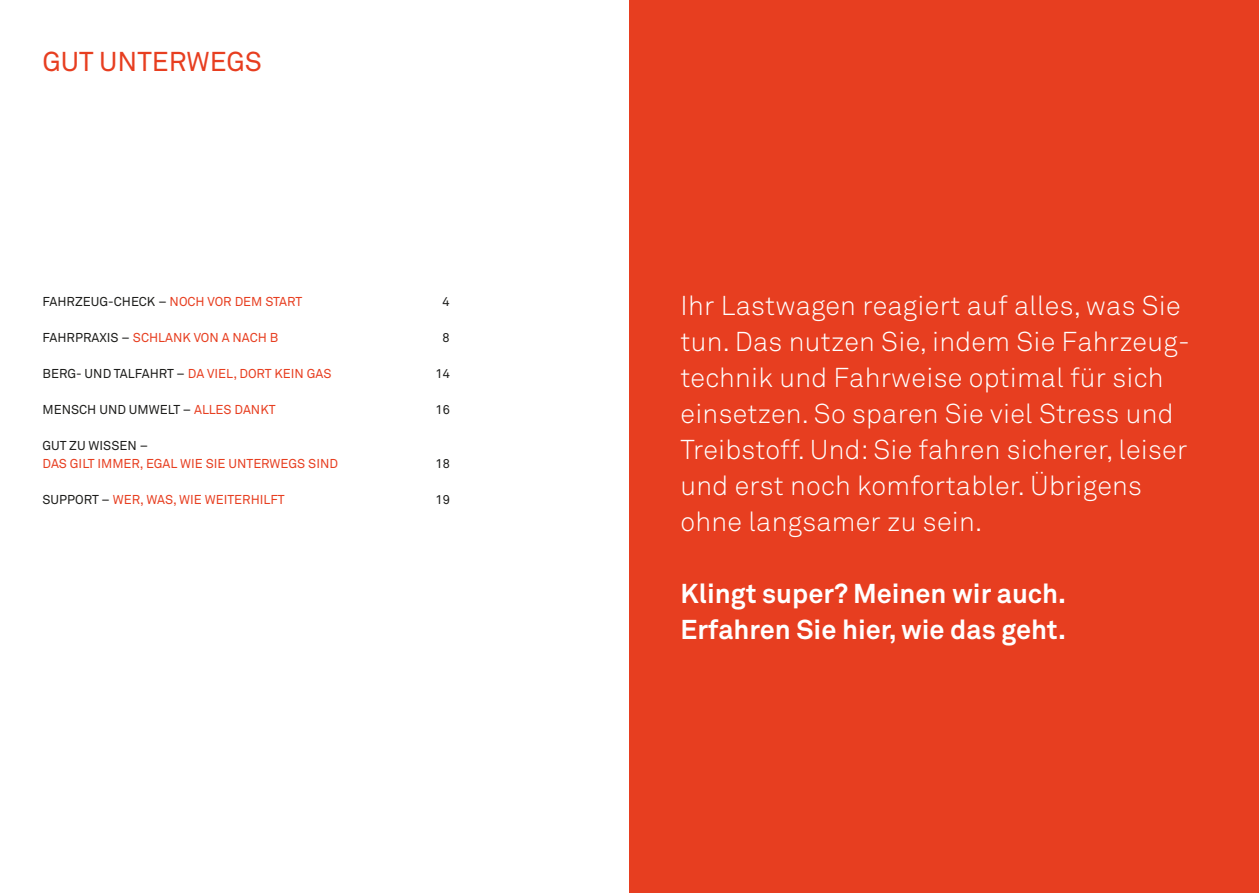
<style>
.page{position:relative;width:1259px;height:893px;background:#fff}
.page>*{position:absolute;margin:0;border:0;box-sizing:border-box;transform-origin:0 0}
.t1{font:300 27px/36px "Akkurat";letter-spacing:.01em;color:#fff}
.t2{font:700 27px/36px "Akkurat";color:#fff}
.t3{font:27px "Akkurat";color:#e73e20}
.t4{font:12.75px "Akkurat";color:#e73e20}
.t5{font:12.75px "Akkurat";color:#1d1d1b}
.s1{color:#e73e20}
.s2{color:#1d1d1b}
</style>
<div class="page">
<div style="left:629px;top:0;width:630px;height:893px;background:#e73e20"></div>
<p class="t3" style="left:43px;top:46px;width:221px">GUT UNTERWEGS</p>
<p class="t5" style="left:43px;top:294px;width:261px">FAHRZEUG-CHECK – <span class="s1">NOCH VOR DEM START</span></p>
<p class="t5" style="left:443px;top:294px;width:9px">4</p>
<p class="t4" style="left:43px;top:330px;width:237px"><span class="s2">FAHRPRAXIS –</span> SCHLANK VON A NACH B</p>
<p class="t5" style="left:443px;top:330px;width:9px">8</p>
<p class="t4" style="left:43px;top:366px;width:290px"><span class="s2">BERG- UND TALFAHRT –</span> DA VIEL, DORT KEIN GAS</p>
<p class="t5" style="left:435px;top:366px;width:16px">14</p>
<p class="t5" style="left:43px;top:402px;width:235px">MENSCH UND UMWELT – <span class="s1">ALLES DANKT</span></p>
<p class="t5" style="left:435px;top:402px;width:16px">16</p>
<p class="t5" style="left:43px;top:438px;width:107px">GUT ZU WISSEN –</p>
<p class="t4" style="left:43px;top:456px;width:297px">DAS GILT IMMER, EGAL WIE SIE UNTERWEGS SIND</p>
<p class="t5" style="left:435px;top:456px;width:16px">18</p>
<p class="t4" style="left:43px;top:492px;width:244px"><span class="s2">SUPPORT –</span> WER, WAS, WIE WEITERHILFT</p>
<p class="t5" style="left:435px;top:492px;width:16px">19</p>
<p class="t1" style="left:680px;top:288px;width:511px">Ihr Lastwagen reagiert auf alles, was Sie tun. Das nutzen Sie, indem Sie Fahrzeug&shy;technik und Fahrweise optimal für sich einsetzen. So sparen Sie viel Stress und Treibstoff. Und: Sie fahren sicherer, leiser und erst noch komfortabler. Übrigens ohne langsamer zu sein.</p>
<p class="t2" style="left:680px;top:576px;width:387px">Klingt super? Meinen wir auch.<br>Erfahren Sie hier, wie das geht.</p>
</div>
